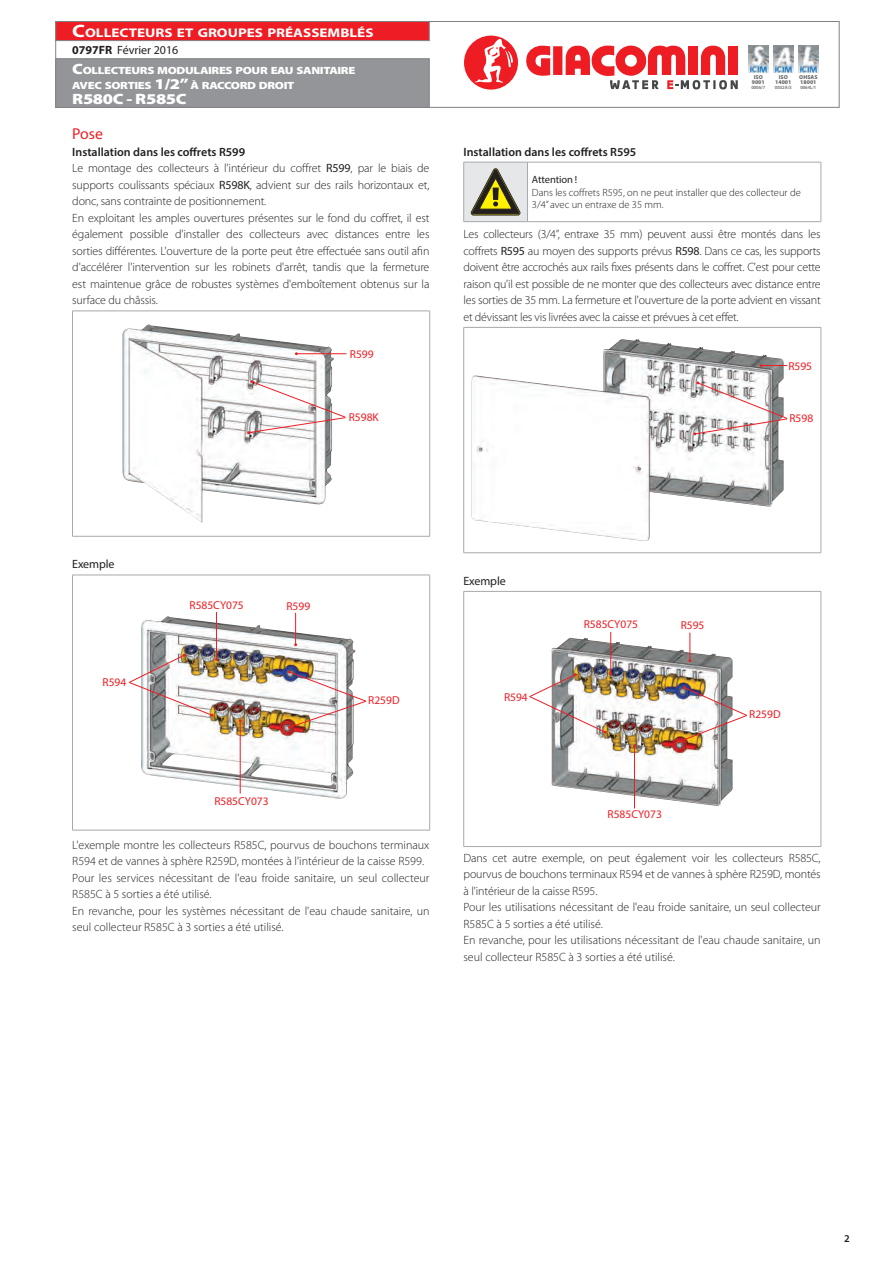
<style>
.page{position:relative;width:893px;height:1263px;background:#fff}
.page>*{position:absolute;margin:0;border:0;box-sizing:border-box;transform-origin:0 0}
.t1{font:15.75px "Myriad Pro";color:#ee1d23}
.t2{font:900 15px "Myriad Pro";letter-spacing:-.02em;color:#fff;scale:1.2 1}
.t3{font:700 12.6px "Myriad Pro";color:#fff;scale:1.2 1}
.t4{font:300 12px/16.5px "Myriad Pro";letter-spacing:-.01em;color:#231f20}
.t5{font:12px "Myriad Pro";letter-spacing:-.01em;color:#231f20}
.t6{font:600 12px "Myriad Pro";color:#231f20}
.t7{font:11.4px "Myriad Pro";color:#ee1d23}
.t8{font:300 10.5px/12.6px "Myriad Pro";color:#231f20}
.t9{font:900 10.5px/15px "Myriad Pro";letter-spacing:-.03em;color:#fff;scale:1.2 1}
.t10{font:10.5px "Myriad Pro";letter-spacing:-.01em;color:#231f20}
.t11{font:600 10.5px "Myriad Pro";color:#231f20}
.t12{font:900 5.7px/4.8px "Myriad Pro";color:#6c6d70;text-align:center}
.t13{font:600 4.8px "Myriad Pro";letter-spacing:-.02em;color:#6c6d70}
.s1{font-size:18px}
.s2{font-size:15px}
.s3{font-weight:700}
.s4{font-weight:600}
.s5{font-weight:400}
</style>
<div class="page">
<div style="left:55px;top:21px;width:784px;height:87px;background:#fff;border:1px solid #808285"></div>
<div style="left:55px;top:58px;width:374px;height:50px;background:#939598;border:1px solid #808285"></div>
<div style="left:55px;top:21px;width:374px;height:20px;background:#ee1d23;border:1px solid #808285"></div>
<svg style="left:526px;top:46px;width:24px;height:30px"></svg>
<div style="left:553px;top:46px;width:9px;height:29px;background:#ee1d23"></div>
<svg style="left:566px;top:45px;width:172px;height:44px"></svg>
<svg style="left:464px;top:35px;width:54px;height:55px"></svg>
<img style="left:773px;top:45px;width:21px;height:28px">
<img style="left:798px;top:45px;width:21px;height:28px">
<img style="left:748px;top:45px;width:20px;height:28px">
<hr style="left:72px;top:311px;width:1px;height:225px;background:#a8a9ad">
<hr style="left:429px;top:311px;width:1px;height:225px;background:#a8a9ad">
<hr style="left:72px;top:311px;width:358px;height:1px;background:#a8a9ad">
<hr style="left:72px;top:536px;width:358px;height:1px;background:#a8a9ad">
<svg style="left:123px;top:324px;width:223px;height:199px"></svg>
<hr style="left:72px;top:575px;width:1px;height:255px;background:#a8a9ad">
<hr style="left:429px;top:575px;width:1px;height:255px;background:#a8a9ad">
<hr style="left:72px;top:575px;width:358px;height:1px;background:#a8a9ad">
<hr style="left:72px;top:830px;width:358px;height:1px;background:#a8a9ad">
<img style="left:141px;top:616px;width:215px;height:182px">
<hr style="left:216px;top:612px;width:1px;height:47px;background:#ee1d23">
<hr style="left:295px;top:613px;width:1px;height:32px;background:#ee1d23">
<img style="left:288px;top:670px;width:79px;height:59px">
<hr style="left:240px;top:721px;width:1px;height:73px;background:#ee1d23">
<img style="left:129px;top:654px;width:89px;height:63px">
<div style="left:464px;top:162px;width:63px;height:60px;background:#e6e7e9"></div>
<hr style="left:527px;top:162px;width:294px;height:1px;background:#a8a9ad">
<hr style="left:527px;top:162px;width:1px;height:59px;background:#a8a9ad">
<hr style="left:821px;top:162px;width:1px;height:59px;background:#a8a9ad">
<hr style="left:527px;top:221px;width:294px;height:1px;background:#a8a9ad">
<hr style="left:463px;top:162px;width:1px;height:59px;background:#a8a9ad">
<hr style="left:463px;top:221px;width:64px;height:1px;background:#a8a9ad">
<hr style="left:463px;top:162px;width:64px;height:1px;background:#a8a9ad">
<svg style="left:471px;top:169px;width:49px;height:46px"></svg>
<hr style="left:463px;top:328px;width:1px;height:224px;background:#a8a9ad">
<hr style="left:821px;top:328px;width:1px;height:224px;background:#a8a9ad">
<hr style="left:463px;top:327px;width:358px;height:1px;background:#a8a9ad">
<hr style="left:463px;top:552px;width:358px;height:1px;background:#a8a9ad">
<img style="left:471px;top:339px;width:313px;height:202px">
<svg style="left:760px;top:364px;width:27px;height:3px"></svg>
<svg style="left:693px;top:381px;width:95px;height:54px"></svg>
<hr style="left:463px;top:592px;width:1px;height:254px;background:#a8a9ad">
<hr style="left:821px;top:592px;width:1px;height:254px;background:#a8a9ad">
<hr style="left:463px;top:591px;width:358px;height:1px;background:#a8a9ad">
<hr style="left:463px;top:846px;width:358px;height:1px;background:#a8a9ad">
<img style="left:551px;top:637px;width:182px;height:169px">
<hr style="left:610px;top:632px;width:1px;height:42px;background:#ee1d23">
<svg style="left:688px;top:633px;width:3px;height:29px"></svg>
<img style="left:678px;top:686px;width:69px;height:57px">
<hr style="left:634px;top:746px;width:1px;height:62px;background:#ee1d23">
<img style="left:529px;top:672px;width:83px;height:62px">
<p class="t3" style="left:72px;top:25px;width:252px"><span class="s1">C</span>OLLECTEURS ET GROUPES PRÉASSEMBLÉS</p>
<p class="t9" style="left:72px;top:62px;width:237px"><span class="s2">C</span>OLLECTEURS MODULAIRES POUR EAU SANITAIRE<br>AVEC SORTIES <span class="s2">1/2”</span> À RACC ORD DROIT</p>
<p class="t2" style="left:72px;top:89px;width:97px">R580C - R585C</p>
<p class="t5" style="left:72px;top:43px;width:108px"><span class="s3">0797FR</span> Février 2016</p>
<h1 class="t1" style="left:72px;top:124px;width:32px">Pose</h1>
<p class="t4" style="left:72px;top:144px;width:359px"><span class="s4">Installation dans les coffrets R599<br></span>Le montage des collecteurs à l'intérieur du coffret <span class="s5">R599</span>, par le biais de supports coulissants spéciaux <span class="s5">R598K</span>, advient sur des rails horizontaux et, donc, sans contrainte de positionnement.<br>En exploitant les amples ouvertures présentes sur le fond du coffret, il est également possible d'installer des collecteurs avec distances entre les sorties différentes. L'ouverture de la porte peut être effectuée sans outil afin d'accélérer l'intervention sur les robinets d'arrêt, tandis que la fermeture est maintenue grâce de robustes systèmes d'emboîtement obtenus sur la surface du châssis.</p>
<p class="t7" style="left:350px;top:347px;width:25px">R599</p>
<p class="t7" style="left:349px;top:410px;width:32px">R598K</p>
<p class="t12" style="left:752px;top:75px;width:15px">ISO<br>9001</p>
<p class="t13" style="left:751px;top:84px;width:15px">0006/7</p>
<p class="t12" style="left:775px;top:75px;width:18px">ISO<br>14001</p>
<p class="t13" style="left:775px;top:84px;width:18px">0032A/3</p>
<p class="t12" style="left:799px;top:75px;width:20px;text-align:left">OHSAS<br>18001</p>
<p class="t13" style="left:800px;top:84px;width:18px">0064L/1</p>
<p class="t6" style="left:463px;top:144px;width:174px">Installation dans les coffrets R595</p>
<p class="t10" style="left:532px;top:173px;width:47px">Attention !</p>
<p class="t8" style="left:532px;top:186px;width:270px">Dans les coffrets R595, on ne peut installer que des collecteur de<br>3/4” avec un entraxe de 35 mm.</p>
<p class="t4" style="left:463px;top:226px;width:359px;text-align:justify">Les collecteurs (3/4”, entraxe 35 mm) peuvent aussi être montés dans les coffrets <span class="s5">R595</span> au moyen des supports prévus <span class="s5">R598</span>. Dans ce cas, les supports doivent être accrochés aux rails fixes présents dans le coffret. C'est pour cette raison qu'il est possible de ne monter que des collecteurs avec distance entre les sorties de 35 mm. La fermeture et l'ouverture de la porte advient en vissant et dévissant les vis livrées avec la caisse et prévues à cet effet.</p>
<p class="t7" style="left:788px;top:359px;width:25px">R595</p>
<p class="t7" style="left:789px;top:411px;width:25px">R598</p>
<p class="t5" style="left:72px;top:557px;width:44px">Exemple</p>
<p class="t7" style="left:103px;top:675px;width:25px">R594</p>
<p class="t7" style="left:190px;top:598px;width:56px">R585CY075</p>
<p class="t7" style="left:286px;top:599px;width:25px">R599</p>
<p class="t7" style="left:214px;top:794px;width:56px">R585CY073</p>
<p class="t7" style="left:368px;top:693px;width:33px">R259D</p>
<p class="t4" style="left:72px;top:837px;width:359px">L'exemple montre les collecteurs R585C, pourvus de bouchons terminaux R594 et de vannes à sphère R259D, montées à l'intérieur de la caisse R599.<br>Pour les services nécessitant de l'eau froide sanitaire, un seul collecteur R585C à 5 sorties a été utilisé.<br>En revanche, pour les systèmes nécessitant de l'eau chaude sanitaire, un seul collecteur R585C à 3 sorties a été utilisé.</p>
<p class="t5" style="left:463px;top:573px;width:44px">Exemple</p>
<p class="t7" style="left:504px;top:690px;width:25px">R594</p>
<p class="t7" style="left:584px;top:617px;width:56px">R585CY075</p>
<p class="t7" style="left:681px;top:618px;width:25px">R595</p>
<p class="t7" style="left:608px;top:807px;width:56px">R585CY073</p>
<p class="t7" style="left:749px;top:707px;width:33px">R259D</p>
<p class="t4" style="left:463px;top:849px;width:359px">Dans cet autre exemple, on peut également voir les collecteurs R585C, pourvus de bouchons terminaux R594 et de vannes à sphère R259D, montés à l'intérieur de la caisse R595.<br>Pour les utilisations nécessitant de l'eau froide sanitaire, un seul collecteur R585C à 5 sorties a été utilisé.<br>En revanche, pour les utilisations nécessitant de l'eau chaude sanitaire, un seul collecteur R585C à 3 sorties a été utilisé.</p>
<p class="t11" style="left:844px;top:1231px;width:7px">2</p>
</div>
